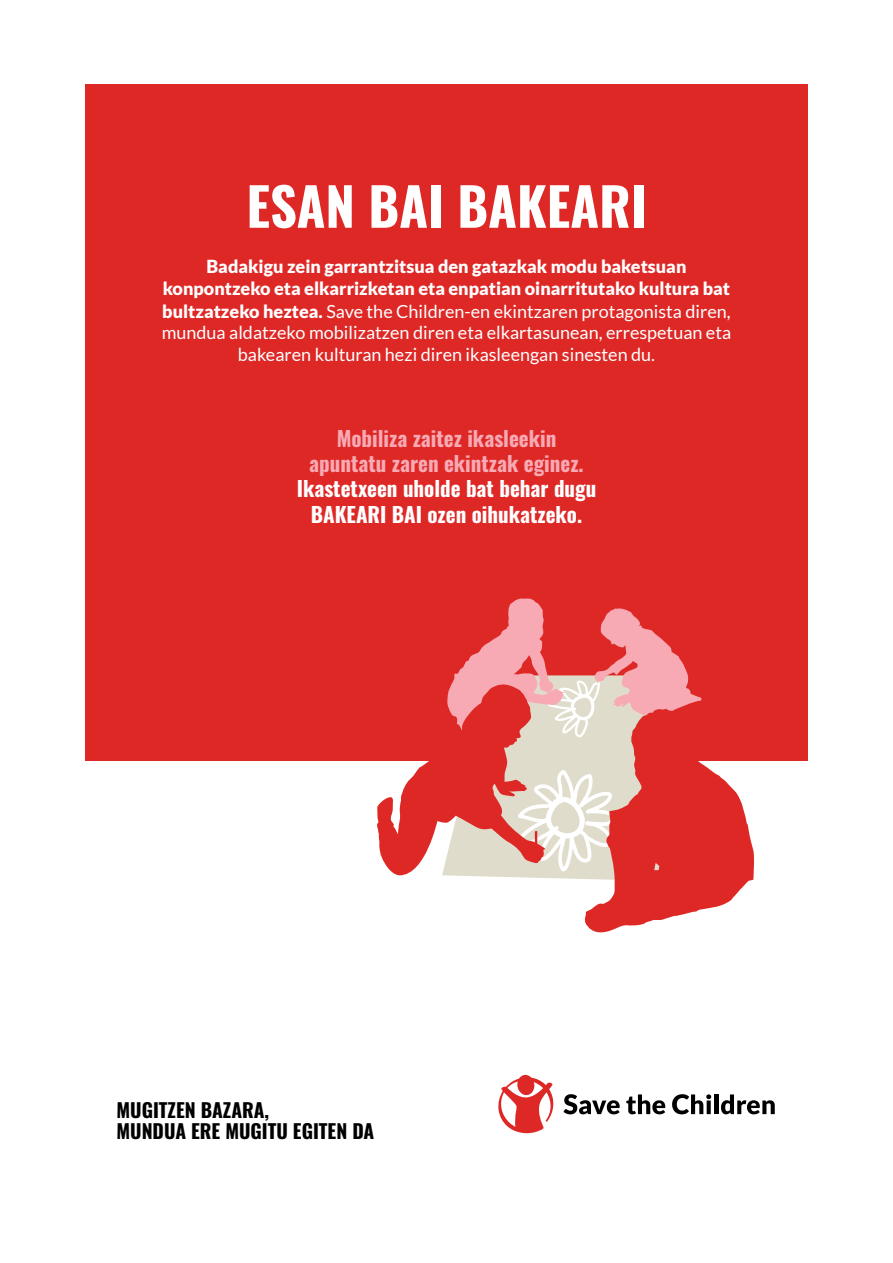
<style>
.page{position:relative;width:893px;height:1263px;background:#fff}
.page>*{position:absolute;margin:0;border:0;box-sizing:border-box;transform-origin:0 0}
.t1{font:52.5px "Oswald";color:#fff}
.t2{font:21px "Oswald";color:#fff}
.t3{font:21px "Oswald";color:#f7a9b4}
.t4{font:19.5px "Oswald";color:#000}
.t5{font:18px/22px "Lato";color:#fff;text-align:center}
.s1{font-weight:900}
</style>
<div class="page">
<div style="left:85px;top:85px;width:723px;height:676px;background:#de2826"></div>
<svg style="left:563px;top:1094px;width:57px;height:20px"></svg>
<svg style="left:626px;top:1094px;width:39px;height:20px"></svg>
<svg style="left:672px;top:1094px;width:39px;height:20px"></svg>
<hr style="left:714px;top:1094px;width:4px;height:20px;background:#000">
<svg style="left:721px;top:1094px;width:54px;height:20px"></svg>
<svg style="left:498px;top:1074px;width:56px;height:60px"></svg>
<svg style="left:377px;top:598px;width:377px;height:335px"></svg>
<p class="t1" style="left:246px;top:160px;width:401px">ESAN BAI BAKEARI</p>
<p class="t5" style="left:162px;top:255px;width:571px"><span class="s1">Badakigu zein garrantzitsua den gatazkak modu baketsuan konpontzeko eta elkarrizketan eta enpatian oinarritutako kultura bat bultzatzeko heztea.</span> Save the Children-en ekintzaren protagonista diren, mundua aldatzeko mobilizatzen diren eta elkartasunean, errespetuan eta bakearen kulturan hezi diren ikasleengan sinesten du.</p>
<p class="t3" style="left:337px;top:420px;width:221px">Mobiliza zaitez ikasleekin</p>
<p class="t3" style="left:309px;top:445px;width:276px">apuntatu zaren ekintzak eginez.</p>
<p class="t2" style="left:297px;top:470px;width:301px">Ikastetxeen uholde bat behar dugu</p>
<p class="t2" style="left:311px;top:495px;width:273px">BAKEARI BAI ozen oihukatzeko.</p>
<p class="t4" style="left:116px;top:1092px;width:154px">MUGITZEN BAZARA,</p>
<p class="t4" style="left:116px;top:1114px;width:259px">MUNDUA ERE MUGITU EGITEN DA</p>
</div>
